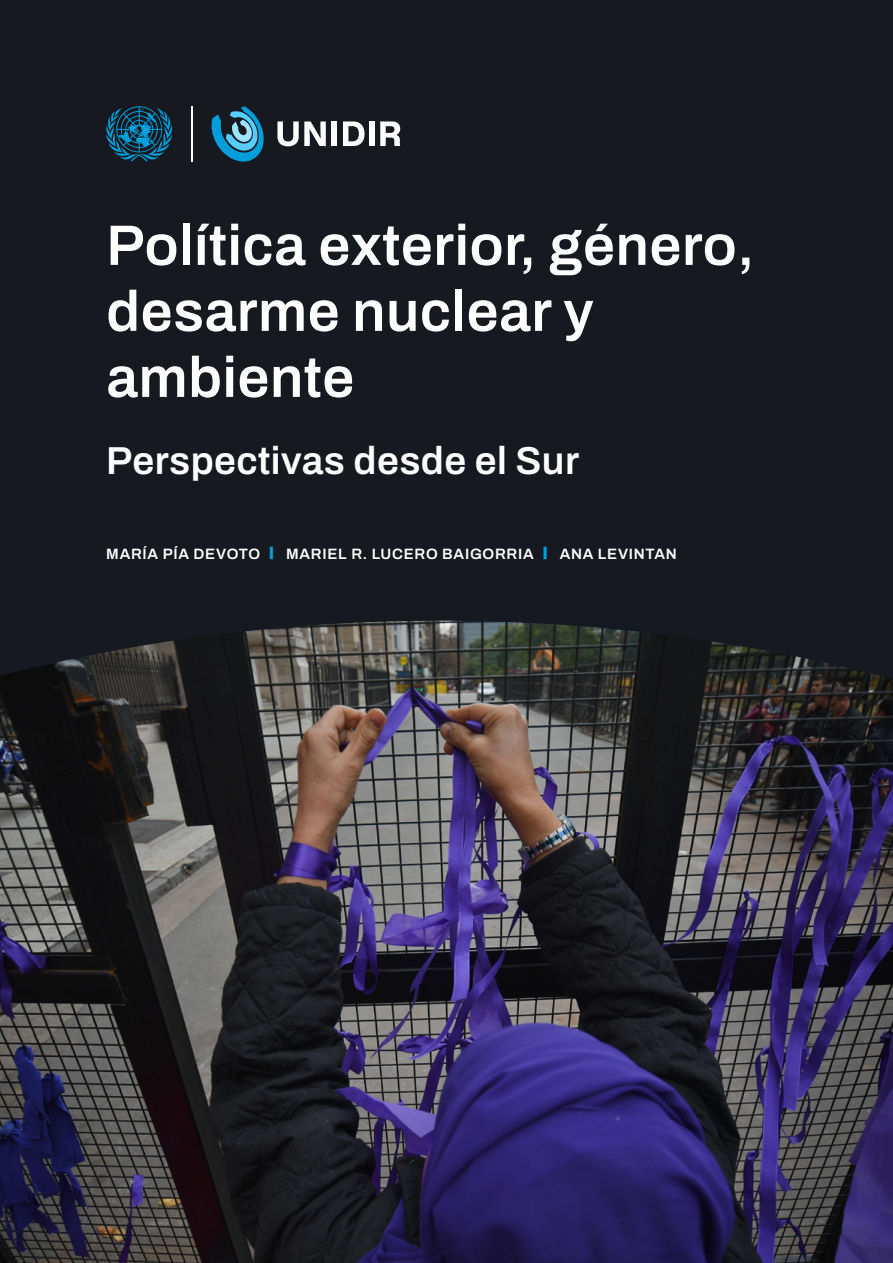
<style>
.page{position:relative;width:893px;height:1263px;background:#161a20}
.page>*{position:absolute;margin:0;border:0;box-sizing:border-box;transform-origin:0 0}
.t1{font:600 57px/66px "Archivo";letter-spacing:.01em;color:#fff}
.t2{font:600 39px "Archivo";letter-spacing:.01em;color:#fff}
.t3{font:600 15px "Archivo";letter-spacing:.05em;color:#fff}
</style>
<div class="page">
<img style="left:0;top:621px;width:893px;height:642px">
<svg style="left:106px;top:106px;width:67px;height:56px"></svg>
<hr style="left:191px;top:106px;width:1px;height:56px;background:#fff">
<svg style="left:211px;top:106px;width:53px;height:56px"></svg>
<svg style="left:277px;top:121px;width:49px;height:25px"></svg>
<div style="left:332px;top:121px;width:5px;height:25px;background:#fff"></div>
<svg style="left:343px;top:121px;width:22px;height:25px"></svg>
<div style="left:369px;top:121px;width:5px;height:25px;background:#fff"></div>
<svg style="left:380px;top:121px;width:20px;height:25px"></svg>
<h1 class="t1" style="left:106px;top:212px;width:650px">Política exterior, género, desarme nuclear y ambiente</h1>
<h2 class="t2" style="left:106px;top:431px;width:474px">Perspectivas desde el Sur</h2>
<p class="t3" style="left:106px;top:543px;width:572px">MARÍA PÍA DEVOTO <sup>▎</sup> MARIEL R. LUCERO BAIGORRIA <sup>▎</sup> ANA LEVINTAN</p>
</div>
